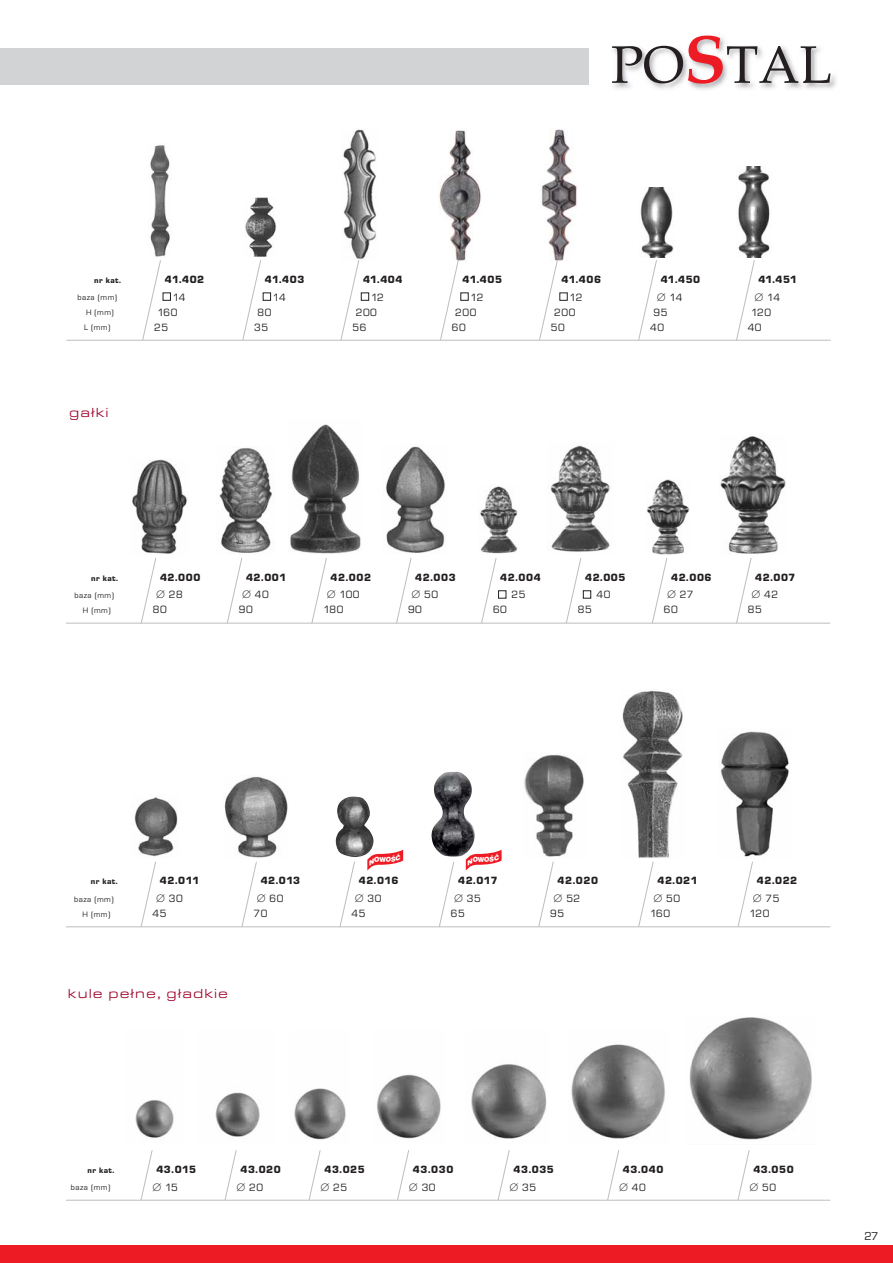
<style>
.page{position:relative;width:893px;height:1263px;background:#fff}
.page>*{position:absolute;margin:0;border:0;box-sizing:border-box;transform-origin:0 0}
.t1{font:13.5px "Eurostile TCE Regu Exte";letter-spacing:.08em;color:#9e0229}
.t2{font:12px "Eurostile TCE";color:#231f20}
.t3{font:10.95px/17.7px "Eurostile TCE Blac";letter-spacing:.055em;color:#231f20}
.t4{font:10.95px/15px "Eurostile TCE";letter-spacing:.055em;color:#231f20}
.t5{font:8.25px/17.7px "Eurostile TCE";letter-spacing:.055em;color:#231f20}
.s1{font-family:"Eurostile TCE Blac"}
.s2{font-family:"Eurostile TCE"}
</style>
<div class="page">
<div style="left:0;top:1246px;width:892px;height:17px;background:#ed1c24"></div>
<img style="left:614px;top:35px;width:222px;height:55px">
<svg style="left:612px;top:36px;width:218px;height:48px"></svg>
<div style="left:0;top:48px;width:588px;height:37px;background:#d1d3d4"></div>
<img style="left:343px;top:129px;width:33px;height:132px">
<img style="left:439px;top:130px;width:42px;height:131px">
<img style="left:541px;top:129px;width:36px;height:132px">
<img style="left:150px;top:145px;width:20px;height:112px">
<img style="left:245px;top:197px;width:31px;height:60px">
<img style="left:640px;top:188px;width:33px;height:69px">
<img style="left:738px;top:167px;width:32px;height:90px">
<svg style="left:736px;top:260px;width:19px;height:80px"></svg>
<hr style="left:66px;top:340px;width:765px;height:1px;background:#bbbdc0">
<svg style="left:142px;top:260px;width:19px;height:81px"></svg>
<div style="left:163px;top:293px;width:8px;height:8px;border:1px solid #231f20"></div>
<svg style="left:242px;top:260px;width:19px;height:81px"></svg>
<div style="left:263px;top:293px;width:8px;height:8px;border:1px solid #231f20"></div>
<svg style="left:340px;top:259px;width:19px;height:82px"></svg>
<div style="left:361px;top:293px;width:8px;height:8px;border:1px solid #231f20"></div>
<svg style="left:440px;top:259px;width:19px;height:82px"></svg>
<svg style="left:539px;top:259px;width:19px;height:82px"></svg>
<svg style="left:638px;top:260px;width:19px;height:81px"></svg>
<img style="left:720px;top:436px;width:66px;height:118px">
<img style="left:134px;top:797px;width:44px;height:59px">
<img style="left:224px;top:776px;width:64px;height:82px">
<img style="left:524px;top:755px;width:60px;height:102px">
<img style="left:622px;top:690px;width:61px;height:169px">
<svg style="left:652px;top:558px;width:15px;height:65px"></svg>
<hr style="left:66px;top:926px;width:764px;height:1px;background:#bbbdc0">
<svg style="left:736px;top:558px;width:16px;height:65px"></svg>
<svg style="left:140px;top:861px;width:16px;height:67px"></svg>
<svg style="left:241px;top:861px;width:16px;height:67px"></svg>
<img style="left:335px;top:796px;width:39px;height:62px">
<img style="left:431px;top:771px;width:44px;height:86px">
<svg style="left:339px;top:861px;width:16px;height:67px"></svg>
<svg style="left:439px;top:861px;width:15px;height:67px"></svg>
<svg style="left:538px;top:861px;width:16px;height:67px"></svg>
<svg style="left:638px;top:861px;width:16px;height:67px"></svg>
<img style="left:721px;top:731px;width:68px;height:126px">
<svg style="left:737px;top:861px;width:16px;height:67px"></svg>
<img style="left:647px;top:479px;width:42px;height:76px">
<img style="left:132px;top:459px;width:55px;height:95px">
<img style="left:219px;top:447px;width:53px;height:106px">
<img style="left:290px;top:424px;width:71px;height:130px">
<img style="left:386px;top:446px;width:60px;height:107px">
<img style="left:480px;top:486px;width:38px;height:68px">
<img style="left:550px;top:445px;width:61px;height:107px">
<svg style="left:141px;top:558px;width:15px;height:65px"></svg>
<hr style="left:66px;top:623px;width:764px;height:1px;background:#bbbdc0">
<svg style="left:227px;top:558px;width:15px;height:66px"></svg>
<svg style="left:311px;top:558px;width:16px;height:66px"></svg>
<svg style="left:396px;top:558px;width:16px;height:66px"></svg>
<svg style="left:481px;top:558px;width:16px;height:66px"></svg>
<div style="left:498px;top:591px;width:8px;height:7px;border:1px solid #231f20"></div>
<svg style="left:566px;top:558px;width:15px;height:66px"></svg>
<div style="left:583px;top:591px;width:8px;height:7px;border:1px solid #231f20"></div>
<img style="left:135px;top:1100px;width:39px;height:38px">
<img style="left:215px;top:1092px;width:45px;height:45px">
<img style="left:294px;top:1088px;width:52px;height:52px">
<img style="left:377px;top:1074px;width:64px;height:65px">
<img style="left:471px;top:1064px;width:76px;height:75px">
<img style="left:689px;top:1017px;width:123px;height:123px">
<svg style="left:140px;top:1150px;width:13px;height:50px"></svg>
<hr style="left:66px;top:1200px;width:764px;height:1px;background:#bbbdc0">
<svg style="left:224px;top:1150px;width:13px;height:51px"></svg>
<svg style="left:308px;top:1150px;width:13px;height:51px"></svg>
<svg style="left:397px;top:1150px;width:12px;height:51px"></svg>
<svg style="left:497px;top:1150px;width:13px;height:51px"></svg>
<svg style="left:607px;top:1150px;width:12px;height:51px"></svg>
<svg style="left:737px;top:1150px;width:13px;height:51px"></svg>
<img style="left:571px;top:1044px;width:94px;height:95px">
<svg style="left:367px;top:850px;width:36px;height:21px"></svg>
<svg style="left:466px;top:850px;width:36px;height:21px"></svg>
<p class="t5" style="left:78px;top:272px;width:45px;text-indent:17px"><span class="s1">nr kat. </span>baza (mm)</p>
<p class="t5" style="left:84px;top:306px;width:31px;line-height:15px">H (mm)<br>L (mm)</p>
<p class="t1" style="left:69px;top:407px;width:41px">gałki</p>
<p class="t3" style="left:173px;top:271px;width:33px;text-indent:-8px">41.402<br><span class="s2">14</span></p>
<p class="t4" style="left:154px;top:306px;width:25px;text-indent:3px">160<br>25</p>
<p class="t3" style="left:273px;top:271px;width:33px;text-indent:-8px">41.403<br><span class="s2">14</span></p>
<p class="t4" style="left:254px;top:306px;width:19px;text-align:center">80<br>35</p>
<p class="t3" style="left:371px;top:271px;width:33px;text-indent:-8px">41.404<br><span class="s2">12</span></p>
<p class="t4" style="left:352px;top:306px;width:26px;text-indent:3px">200<br>56</p>
<p class="t3" style="left:470px;top:271px;width:33px;text-indent:-8px">41.405<br><span class="s2">12</span></p>
<p class="t4" style="left:452px;top:306px;width:26px;text-indent:3px">200<br>60</p>
<p class="t3" style="left:569px;top:271px;width:33px;text-indent:-8px">41.406<br><span class="s2">12</span></p>
<p class="t4" style="left:551px;top:306px;width:26px;text-indent:3px">200<br>50</p>
<p class="t3" style="left:657px;top:271px;width:45px;text-indent:4px">41.450 ∅ <span class="s2">14</span></p>
<p class="t4" style="left:650px;top:306px;width:19px;text-align:center">95<br>40</p>
<p class="t3" style="left:754px;top:271px;width:44px;text-indent:4px">41.451 ∅ <span class="s2">14</span></p>
<p class="t4" style="left:748px;top:306px;width:25px;text-indent:3px">120<br>40</p>
<p class="t5" style="left:75px;top:570px;width:45px;text-indent:17px"><span class="s1">nr kat. </span>baza (mm)</p>
<p class="t5" style="left:83px;top:603px;width:29px">H (mm)</p>
<p class="t3" style="left:156px;top:569px;width:46px;text-indent:4px">42.000 ∅ <span class="s2">28</span></p>
<p class="t4" style="left:153px;top:603px;width:15px">80</p>
<p class="t3" style="left:242px;top:569px;width:46px;text-indent:4px">42.001 ∅ <span class="s2">40</span></p>
<p class="t4" style="left:239px;top:603px;width:15px">90</p>
<p class="t3" style="left:327px;top:569px;width:46px;text-indent:4px">42.002 ∅ <span class="s2">100</span></p>
<p class="t4" style="left:323px;top:603px;width:22px">180</p>
<p class="t3" style="left:411px;top:569px;width:46px;text-indent:4px">42.003 ∅ <span class="s2">50</span></p>
<p class="t4" style="left:408px;top:603px;width:15px">90</p>
<p class="t3" style="left:500px;top:569px;width:42px;text-align:center">42.004<br><span class="s2">25</span></p>
<p class="t4" style="left:493px;top:603px;width:15px">60</p>
<p class="t3" style="left:585px;top:569px;width:42px;text-align:center">42.005<br><span class="s2">40</span></p>
<p class="t4" style="left:578px;top:603px;width:15px">85</p>
<p class="t3" style="left:667px;top:569px;width:46px;text-indent:4px">42.006 ∅ <span class="s2">27</span></p>
<p class="t4" style="left:664px;top:603px;width:15px">60</p>
<p class="t3" style="left:751px;top:569px;width:46px;text-indent:4px">42.007 ∅ <span class="s2">42</span></p>
<p class="t4" style="left:748px;top:603px;width:15px">85</p>
<p class="t5" style="left:74px;top:873px;width:45px;text-indent:17px"><span class="s1">nr kat. </span>baza (mm)</p>
<p class="t5" style="left:83px;top:906px;width:29px">H (mm)</p>
<p class="t3" style="left:156px;top:873px;width:45px;text-indent:4px">42.011 ∅ <span class="s2">30</span></p>
<p class="t4" style="left:153px;top:907px;width:15px">45</p>
<p class="t3" style="left:257px;top:873px;width:45px;text-indent:4px">42.013 ∅ <span class="s2">60</span></p>
<p class="t4" style="left:253px;top:907px;width:15px">70</p>
<p class="t1" style="left:68px;top:989px;width:162px">kule pełne, gładkie</p>
<p class="t3" style="left:355px;top:873px;width:45px;text-indent:4px">42.016 ∅ <span class="s2">30</span></p>
<p class="t4" style="left:351px;top:907px;width:15px">45</p>
<p class="t3" style="left:454px;top:873px;width:45px;text-indent:4px">42.017 ∅ <span class="s2">35</span></p>
<p class="t4" style="left:451px;top:907px;width:15px">65</p>
<p class="t3" style="left:554px;top:873px;width:46px;text-indent:4px">42.020 ∅ <span class="s2">52</span></p>
<p class="t4" style="left:550px;top:907px;width:15px">95</p>
<p class="t3" style="left:653px;top:873px;width:46px;text-indent:4px">42.021 ∅ <span class="s2">50</span></p>
<p class="t4" style="left:650px;top:907px;width:22px">160</p>
<p class="t3" style="left:753px;top:873px;width:46px;text-indent:4px">42.022 ∅ <span class="s2">75</span></p>
<p class="t4" style="left:749px;top:907px;width:22px">120</p>
<p class="t5" style="left:71px;top:1162px;width:45px;text-indent:17px"><span class="s1">nr kat. </span>baza (mm)</p>
<p class="t3" style="left:152px;top:1161px;width:45px;text-indent:4px">43.015 ∅ <span class="s2">15</span></p>
<p class="t3" style="left:236px;top:1161px;width:46px;text-indent:4px">43.020 ∅ <span class="s2">20</span></p>
<p class="t3" style="left:320px;top:1161px;width:46px;text-indent:4px">43.025 ∅ <span class="s2">25</span></p>
<p class="t3" style="left:409px;top:1161px;width:46px;text-indent:4px">43.030 ∅ <span class="s2">30</span></p>
<p class="t3" style="left:509px;top:1161px;width:46px;text-indent:4px">43.035 ∅ <span class="s2">35</span></p>
<p class="t3" style="left:619px;top:1161px;width:46px;text-indent:4px">43.040 ∅ <span class="s2">40</span></p>
<p class="t3" style="left:749px;top:1161px;width:46px;text-indent:4px">43.050 ∅ <span class="s2">50</span></p>
<p class="t2" style="left:864px;top:1232px;width:16px">27</p>
</div>
